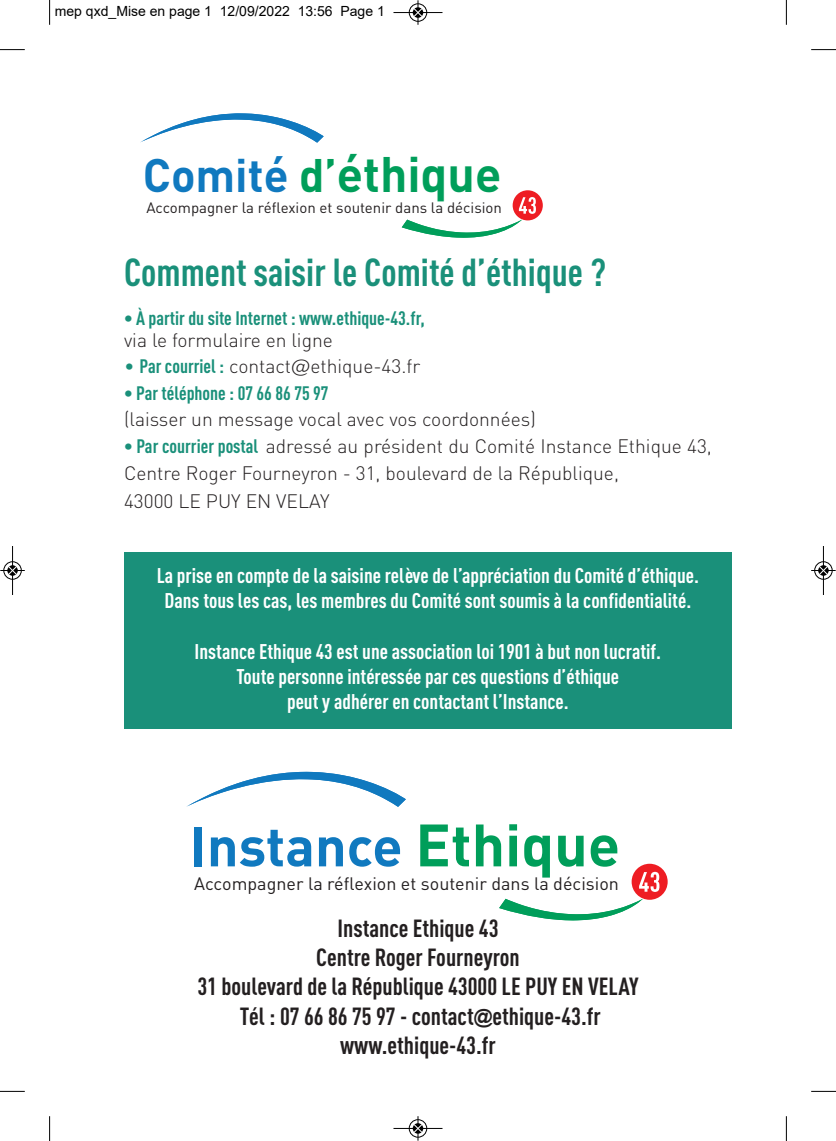
<style>
.page{position:relative;width:836px;height:1141px;background:#fff}
.page>*{position:absolute;margin:0;border:0;box-sizing:border-box;transform-origin:0 0}
.t1{font:700 55.48px "DINOT";color:#1079bf}
.t2{font:700 49.18px "DINOT";color:#009e5a}
.t3{font:700 38.5px "DIN Cond";color:#1a907a}
.t4{font:700 24.5px "DIN Cond";color:#231f20}
.t5{font:700 21px "DIN Cond";color:#fff}
.t6{font:300 19.25px/26.6px "DIN";color:#231f20}
.t7{font:700 19.25px "DIN Cond";color:#1a907a}
.t8{font:17.85px "DINOT";color:#231f20}
.t9{font:14.88px "DINOT";color:#231f20}
.t10{font:14px "Arial";color:#000}
.s1{font-size:46.38px;color:#1079bf}
.s2{font-size:46.38px}
.s3{color:#1a907a}
.s4{font-family:"DIN Cond";font-weight:700;color:#1a907a}
.s5{font-family:"Avant Garde IT Cby BT";font-weight:400;font-style:italic}
.s6{font-size:58.8px;color:#009e5a}
.s7{font-family:"Arial";font-size:19.25px}
</style>
<div class="page">
<svg style="left:186px;top:772px;width:220px;height:35px"></svg>
<svg style="left:499px;top:899px;width:144px;height:22px"></svg>
<div style="left:632px;top:864px;width:36px;height:36px;background:#ee1d23;border-radius:50%"></div>
<svg style="left:639px;top:872px;width:20px;height:20px"></svg>
<svg style="left:140px;top:113px;width:184px;height:30px"></svg>
<svg style="left:402px;top:220px;width:120px;height:18px"></svg>
<div style="left:513px;top:190px;width:30px;height:30px;background:#ee1d23;border-radius:50%"></div>
<svg style="left:519px;top:197px;width:17px;height:17px"></svg>
<div style="left:124px;top:553px;width:608px;height:176px;background:#1a907a"></div>
<svg style="left:49px;top:0;width:1px;height:25px"></svg>
<svg style="left:0;top:49px;width:25px;height:1px"></svg>
<svg style="left:786px;top:0;width:1px;height:25px"></svg>
<svg style="left:811px;top:49px;width:25px;height:1px"></svg>
<svg style="left:49px;top:1116px;width:1px;height:25px"></svg>
<svg style="left:0;top:1091px;width:25px;height:1px"></svg>
<svg style="left:786px;top:1116px;width:1px;height:25px"></svg>
<svg style="left:811px;top:1091px;width:25px;height:1px"></svg>
<div style="left:409px;top:3px;width:18px;height:19px;border:1px solid #fff;border-radius:50%"></div>
<hr style="left:393px;top:12px;width:49px;height:1px;background:#000">
<div style="left:409px;top:4px;width:18px;height:18px;border:1px solid #000;border-radius:50%"></div>
<svg style="left:413px;top:0;width:9px;height:25px"></svg>
<div style="left:409px;top:1119px;width:18px;height:19px;border:1px solid #fff;border-radius:50%"></div>
<hr style="left:393px;top:1128px;width:49px;height:1px;background:#000">
<div style="left:409px;top:1119px;width:18px;height:18px;border:1px solid #000;border-radius:50%"></div>
<svg style="left:413px;top:1116px;width:9px;height:25px"></svg>
<div style="left:3px;top:561px;width:19px;height:19px;border:1px solid #fff;border-radius:50%"></div>
<hr style="left:12px;top:546px;width:1px;height:49px;background:#000">
<div style="left:4px;top:562px;width:18px;height:17px;border:1px solid #000;border-radius:50%"></div>
<svg style="left:0;top:566px;width:25px;height:9px"></svg>
<div style="left:814px;top:561px;width:19px;height:19px;border:1px solid #fff;border-radius:50%"></div>
<hr style="left:823px;top:546px;width:1px;height:49px;background:#000">
<div style="left:814px;top:562px;width:18px;height:17px;border:1px solid #000;border-radius:50%"></div>
<svg style="left:811px;top:566px;width:25px;height:9px"></svg>
<p class="t10" style="left:55px;top:3px;width:331px">mep qxd_Mise en page 1 12/09/2022 13:56 Page 1</p>
<p class="t2" style="left:143px;top:147px;width:360px"><span class="s1">Comité</span> <span class="s2">d’</span>éthique</p>
<p class="t9" style="left:146px;top:201px;width:357px">Accompagner la réflexion et soutenir dans la décision</p>
<p class="t3" style="left:124px;top:258px;width:484px">Comment saisir le Comité d’éthique ?</p>
<p class="t7" style="left:124px;top:312px;width:302px">• À partir du site Internet : www.ethique-43.fr,</p>
<p class="t6" style="left:124px;top:329px;width:210px">via le formulaire en ligne</p>
<p class="t6" style="left:124px;top:355px;width:298px"><span class="s3">•</span> <span class="s4">Par courriel :</span> contact<span class="s5">@</span>ethique-43.fr</p>
<p class="t7" style="left:124px;top:386px;width:206px">• Par téléphone : 07 66 86 75 97</p>
<p class="t6" style="left:124px;top:409px;width:413px">(laisser un message vocal avec vos coordonnées)</p>
<p class="t6" style="left:124px;top:435px;width:589px"><span class="s4">• Par courrier postal</span> adressé au président du Comité Instance Ethique 43,<br>Centre Roger Fourneyron - 31, boulevard de la République,</p>
<p class="t6" style="left:124px;top:490px;width:207px">43000 LE PUY EN VELAY</p>
<p class="t5" style="left:157px;top:568px;width:544px">La prise en compte de la saisine relève de l’appréciation du Comité d’éthique.</p>
<p class="t5" style="left:165px;top:593px;width:528px">Dans tous les cas, les membres du Comité sont soumis à la confidentialité.</p>
<p class="t5" style="left:195px;top:644px;width:468px">Instance Ethique 43 est une association loi 1901 à but non lucratif.</p>
<p class="t5" style="left:237px;top:669px;width:384px">Toute personne intéressée par ces questions d’éthique</p>
<p class="t5" style="left:287px;top:694px;width:283px">peut y adhérer en contactant l’Instance.</p>
<p class="t1" style="left:190px;top:815px;width:432px">Instance <span class="s6">Ethique</span></p>
<p class="t8" style="left:194px;top:877px;width:426px">Accompagner la réflexion et soutenir dans la décision</p>
<p class="t4" style="left:337px;top:919px;width:163px">Instance Ethique 43</p>
<p class="t4" style="left:316px;top:949px;width:205px">Centre Roger Fourneyron</p>
<p class="t4" style="left:197px;top:978px;width:443px">31 boulevard de la République 43000 LE PUY EN VELAY</p>
<p class="t4" style="left:240px;top:1007px;width:362px">Tél : 07 66 86 75 97 - contact<span class="s7">@</span>ethique-43.fr</p>
<p class="t4" style="left:340px;top:1037px;width:157px">www.ethique-43.fr</p>
</div>
